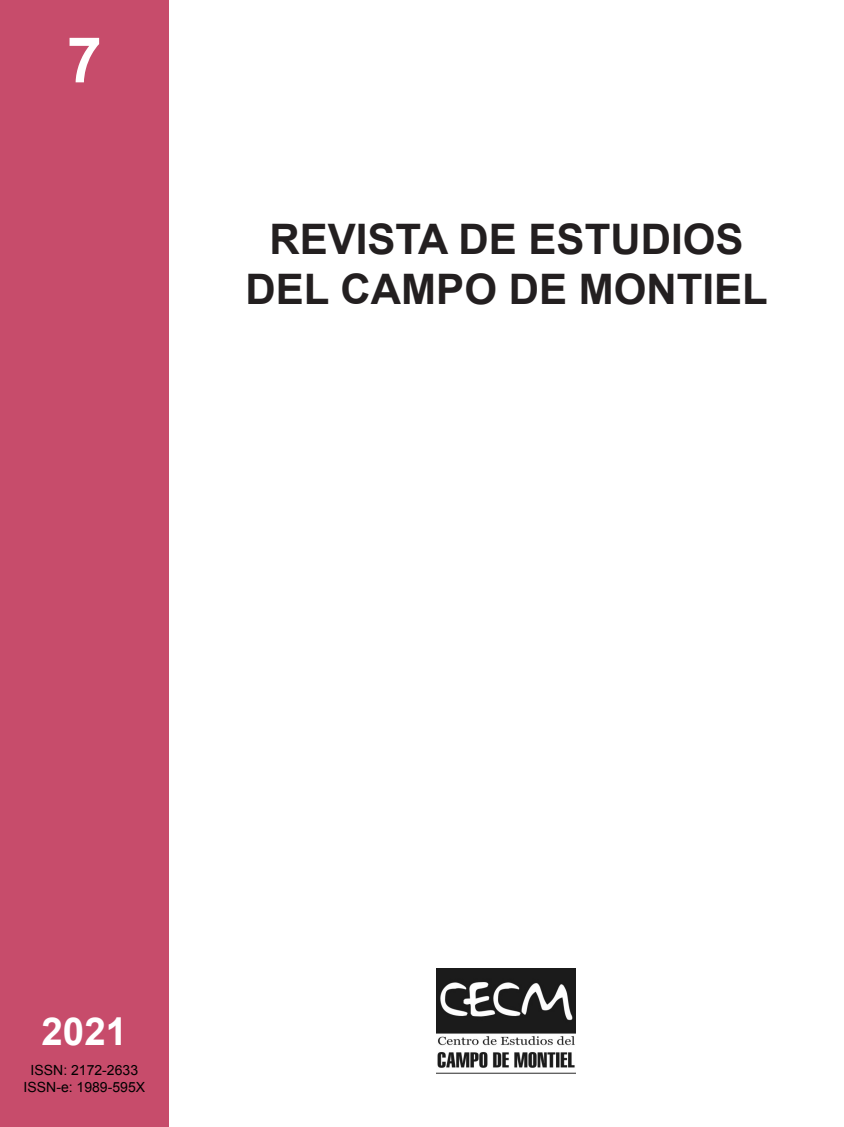
<style>
.page{position:relative;width:844px;height:1127px;background:#fff}
.page>*{position:absolute;margin:0;border:0;box-sizing:border-box;transform-origin:0 0}
.t1{font:700 63px "Arial";color:#fff}
.t2{font:700 42px "Arial";color:#231f20}
.t3{font:700 38.5px "Arial";color:#fff}
.t4{font:14px/16.8px "Arial";color:#000;text-align:center}
</style>
<div class="page">
<div style="left:0;top:0;width:169px;height:1126px;background:#c74c6b"></div>
<img style="left:437px;top:968px;width:138px;height:106px">
<p class="t1" style="left:67px;top:19px;width:37px">7</p>
<p class="t2" style="left:269px;top:211px;width:475px">REVISTA DE ESTUDIOS</p>
<p class="t2" style="left:245px;top:262px;width:523px">DEL CAMPO DE MONTIEL</p>
<p class="t3" style="left:42px;top:1006px;width:87px">2021</p>
<p class="t4" style="left:24px;top:1061px;width:123px">ISSN: 2172-2633<br>ISSN-e: 1989-595X</p>
</div>
